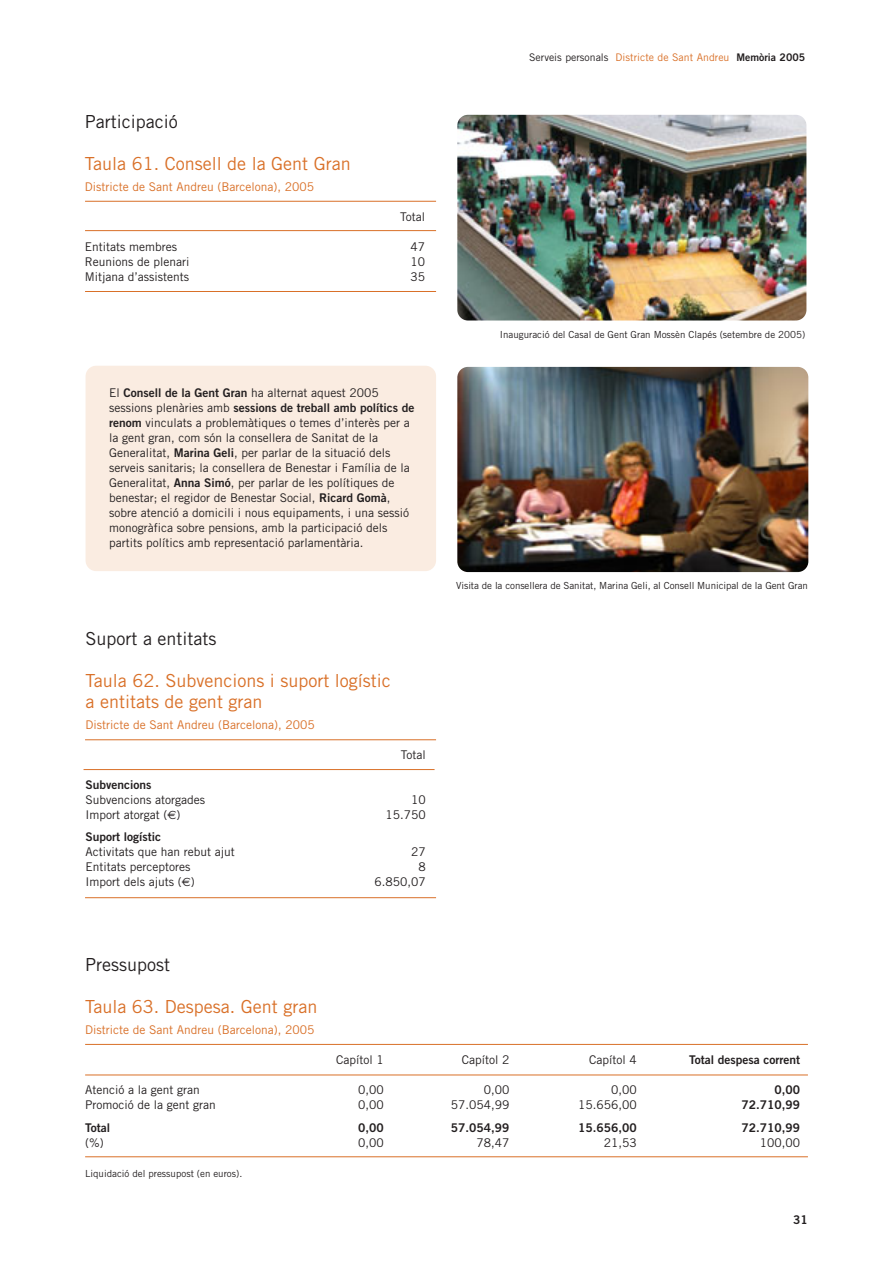
<style>
.page{position:relative;width:893px;height:1263px;background:#fff}
.page>*{position:absolute;margin:0;border:0;box-sizing:border-box;transform-origin:0 0}
.t1{font:18px/21px "Trade Gothic";color:#d97028}
.t2{font:18px "Trade Gothic";color:#231f20}
.t3{font:12px/15px "Trade Gothic";color:#231f20}
.t4{font:12px "Trade Gothic Bold Two";color:#231f20}
.t5{font:12px "Trade Gothic";color:#d97028}
.t6{font:10.5px "Trade Gothic";color:#d97028}
.t7{font:9.75px "Trade Gothic";color:#231f20}
.s1{font-family:"Trade Gothic Bold Two"}
.s2{font-family:"Trade Gothic"}
.s3{font-family:"Euro Sans"}
.s4{color:#231f20}
.s5{font-family:"Trade Gothic Bold Two";color:#231f20}
</style>
<div class="page">
<div style="left:86px;top:366px;width:350px;height:205px;background:#faece1;border-radius:11px"></div>
<hr style="left:85px;top:201px;width:351px;height:1px;background:#d97028">
<hr style="left:85px;top:230px;width:351px;height:1px;background:#d97028">
<hr style="left:85px;top:291px;width:351px;height:1px;background:#d97028">
<hr style="left:85px;top:1044px;width:723px;height:1px;background:#d97028">
<hr style="left:85px;top:1074px;width:723px;height:1px;background:#d97028">
<hr style="left:85px;top:1156px;width:723px;height:1px;background:#d97028">
<hr style="left:85px;top:739px;width:351px;height:1px;background:#d97028">
<hr style="left:84px;top:769px;width:351px;height:1px;background:#d97028">
<hr style="left:85px;top:897px;width:351px;height:1px;background:#d97028">
<img style="left:457px;top:115px;width:349px;height:205px">
<img style="left:457px;top:367px;width:351px;height:205px">
<h1 class="t2" style="left:85px;top:115px;width:95px">Participació</h1>
<h1 class="t1" style="left:85px;top:155px;width:267px">Taula 61. Consell de la Gent Gran</h1>
<p class="t5" style="left:85px;top:182px;width:231px">Districte de Sant Andreu (Barcelona), 2005</p>
<p class="t3" style="left:400px;top:210px;width:26px">Total</p>
<p class="t3" style="left:85px;top:240px;width:94px">Entitats membres</p>
<p class="t3" style="left:410px;top:240px;width:16px">47</p>
<p class="t3" style="left:85px;top:255px;width:106px">Reunions de plenari</p>
<p class="t3" style="left:410px;top:255px;width:16px">10</p>
<p class="t3" style="left:85px;top:270px;width:106px">Mitjana d’assistents</p>
<p class="t3" style="left:410px;top:270px;width:16px">35</p>
<p class="t3" style="left:109px;top:387px;width:271px">El <span class="s1">Consell de la Gent Gran</span> ha alternat aquest 2005</p>
<p class="t4" style="left:109px;top:404px;width:307px"><span class="s2">sessions plenàries amb</span> sessions de treball amb polítics de</p>
<p class="t3" style="left:109px;top:417px;width:302px"><span class="s1">renom</span> vinculats a problemàtiques o temes d’interès per a la gent gran, com són la consellera de Sanitat de la Generalitat, <span class="s1">Marina Geli</span>, per parlar de la situació dels serveis sanitaris; la consellera de Benestar i Família de la Generalitat, <span class="s1">Anna Simó</span>, per parlar de les polítiques de benestar; el regidor de Benestar Social, <span class="s1">Ricard Gomà</span>, sobre atenció a domicili i nous equipaments, i una sessió monogràfica sobre pensions, amb la participació dels partits polítics amb representació parlamentària.</p>
<h1 class="t2" style="left:86px;top:632px;width:132px">Suport a entitats</h1>
<h1 class="t1" style="left:86px;top:672px;width:307px">Taula 62. Subvencions i suport logístic a entitats de gent gran</h1>
<p class="t5" style="left:86px;top:720px;width:231px">Districte de Sant Andreu (Barcelona), 2005</p>
<p class="t3" style="left:401px;top:748px;width:26px">Total</p>
<p class="t4" style="left:86px;top:780px;width:67px">Subvencions</p>
<p class="t3" style="left:86px;top:793px;width:121px">Subvencions atorgades</p>
<p class="t3" style="left:411px;top:793px;width:16px">10</p>
<p class="t3" style="left:86px;top:808px;width:96px">Import atorgat (<span class="s3">€</span>)</p>
<p class="t3" style="left:385px;top:808px;width:42px">15.750</p>
<p class="t4" style="left:86px;top:833px;width:77px">Suport logístic</p>
<p class="t3" style="left:86px;top:846px;width:151px">Activitats que han rebut ajut</p>
<p class="t3" style="left:411px;top:846px;width:16px">27</p>
<p class="t3" style="left:86px;top:861px;width:106px">Entitats perceptores</p>
<p class="t3" style="left:418px;top:861px;width:9px">8</p>
<p class="t3" style="left:86px;top:876px;width:111px">Import dels ajuts (<span class="s3">€</span>)</p>
<p class="t3" style="left:374px;top:876px;width:53px">6.850,07</p>
<h1 class="t2" style="left:85px;top:958px;width:86px">Pressupost</h1>
<h1 class="t1" style="left:85px;top:998px;width:234px">Taula 63. Despesa. Gent gran</h1>
<p class="t5" style="left:85px;top:1025px;width:231px">Districte de Sant Andreu (Barcelona), 2005</p>
<p class="t6" style="left:529px;top:53px;width:278px"><span class="s4">Serveis personals</span> Districte de Sant Andreu <span class="s5">Memòria 2005</span></p>
<p class="t7" style="left:500px;top:331px;width:307px">Inauguració del Casal de Gent Gran Mossèn Clapés (setembre de 2005)</p>
<p class="t7" style="left:456px;top:582px;width:353px">Visita de la consellera de Sanitat, Marina Geli, al Consell Municipal de la Gent Gran</p>
<p class="t3" style="left:336px;top:1053px;width:49px">Capítol 1</p>
<p class="t3" style="left:462px;top:1053px;width:49px">Capítol 2</p>
<p class="t3" style="left:589px;top:1053px;width:49px">Capítol 4</p>
<p class="t4" style="left:689px;top:1055px;width:113px">Total despesa corrent</p>
<p class="t3" style="left:85px;top:1083px;width:116px">Atenció a la gent gran</p>
<p class="t3" style="left:358px;top:1083px;width:27px">0,00</p>
<p class="t3" style="left:484px;top:1083px;width:27px">0,00</p>
<p class="t3" style="left:611px;top:1083px;width:27px">0,00</p>
<p class="t4" style="left:774px;top:1085px;width:27px">0,00</p>
<p class="t3" style="left:85px;top:1098px;width:132px">Promoció de la gent gran</p>
<p class="t3" style="left:358px;top:1098px;width:27px">0,00</p>
<p class="t3" style="left:451px;top:1098px;width:60px">57.054,99</p>
<p class="t3" style="left:578px;top:1098px;width:60px">15.656,00</p>
<p class="t4" style="left:741px;top:1100px;width:60px">72.710,99</p>
<p class="t4" style="left:85px;top:1123px;width:27px">Total</p>
<p class="t4" style="left:358px;top:1123px;width:27px">0,00</p>
<p class="t4" style="left:451px;top:1123px;width:60px">57.054,99</p>
<p class="t4" style="left:578px;top:1123px;width:60px">15.656,00</p>
<p class="t4" style="left:741px;top:1123px;width:60px">72.710,99</p>
<p class="t3" style="left:85px;top:1136px;width:20px">(%)</p>
<p class="t3" style="left:358px;top:1136px;width:27px">0,00</p>
<p class="t3" style="left:477px;top:1136px;width:34px">78,47</p>
<p class="t3" style="left:604px;top:1136px;width:34px">21,53</p>
<p class="t3" style="left:760px;top:1136px;width:42px">100,00</p>
<p class="t7" style="left:85px;top:1169px;width:159px">Liquidació del pressupost (en euros).</p>
<p class="t4" style="left:793px;top:1215px;width:16px">31</p>
</div>
